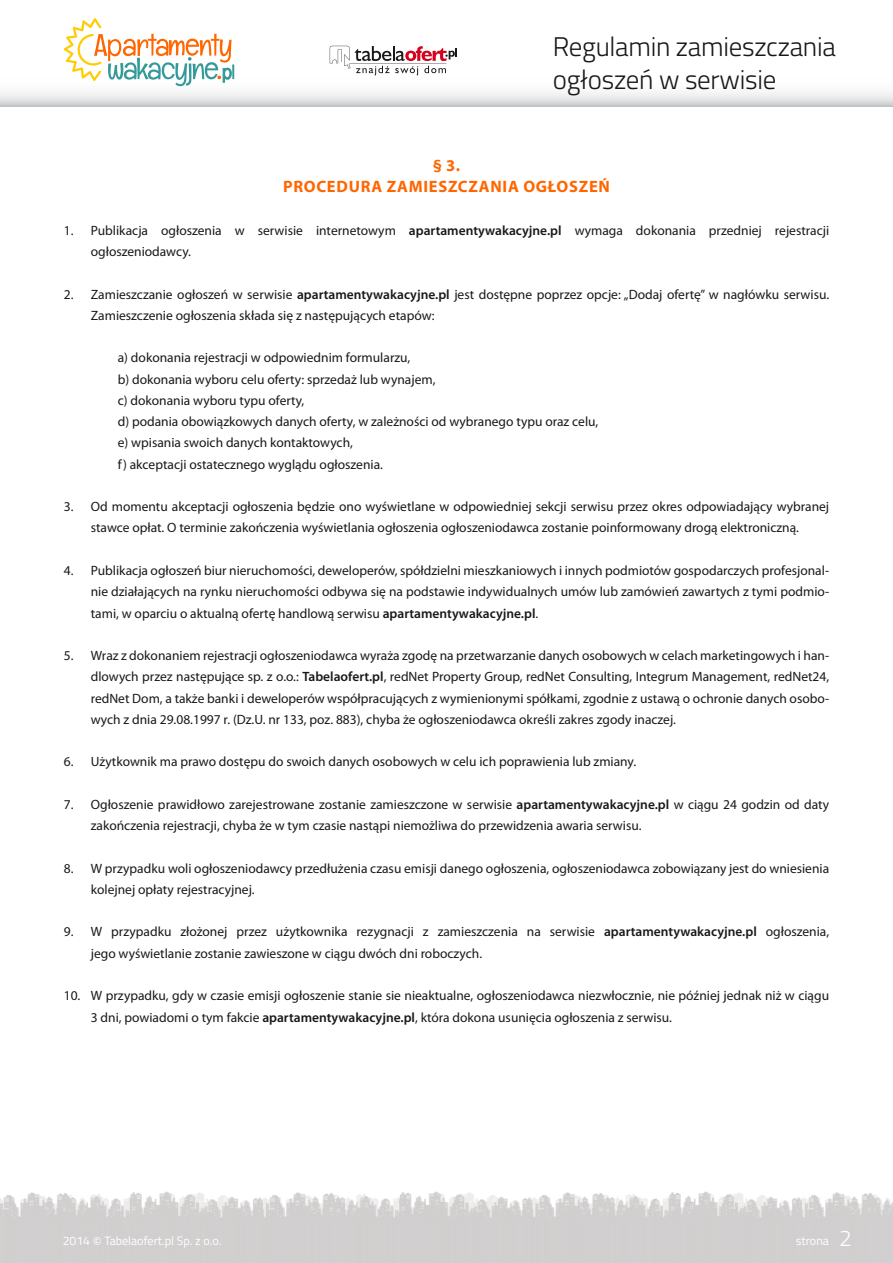
<style>
.page{position:relative;width:893px;height:1263px;background:#fff}
.page>*{position:absolute;margin:0;border:0;box-sizing:border-box;transform-origin:0 0}
.t1{font:300 27px/32.4px "Titillium Web";letter-spacing:-.01em;color:#1a171b}
.t2{font:700 16.5px/21.3px "Myriad Pro";letter-spacing:.045em;color:#f60;text-align:center}
.t3{font:13.5px/21.3px "Myriad Pro";color:#1a171b}
.t4{font:12.15px "Titillium Web";color:#fff}
.s1{font-weight:600}
.s2{font-size:13.95px}
.s3{font-weight:300;font-size:22.65px}
</style>
<div class="page">
<img style="left:0;top:1192px;width:893px;height:71px">
<svg style="left:0;top:60px;width:893px;height:46px"></svg>
<svg style="left:330px;top:46px;width:127px;height:30px"></svg>
<svg style="left:64px;top:18px;width:170px;height:68px"></svg>
<h1 class="t1" style="left:553px;top:29px;width:285px">Regulamin zamieszczania ogłoszeń w serwisie</h1>
<p class="t2" style="left:283px;top:154px;width:328px">§ 3.<br>PROCEDURA ZAMIESZCZANIA OGŁOSZEŃ</p>
<p class="t3" style="left:91px;top:219px;width:740px;text-indent:-27px">1. Publikacja ogłoszenia w serwisie internetowym <span class="s1">apartamentywakacyjne.pl</span> wymaga dokonania przedniej rejestracji ogłoszeniodawcy.</p>
<p class="t3" style="left:91px;top:283px;width:740px;text-indent:-27px">2. Zamieszczanie ogłoszeń w serwisie <span class="s1">apartamentywakacyjne.pl</span> jest dostępne poprzez opcje: „Dodaj ofertę” w nagłówku serwisu.<br>Zamieszczenie ogłoszenia składa się z następujących etapów:</p>
<p class="t3" style="left:118px;top:347px;width:482px">a) dokonania rejestracji w odpowiednim formularzu,<br>b) dokonania wyboru celu oferty: sprzedaż lub wynajem,<br>c) dokonania wyboru typu oferty,<br>d) podania obowiązkowych danych oferty, w zależności od wybranego typu oraz celu, e) wpisania swoich danych kontaktowych,<br>f) akceptacji ostatecznego wyglądu ogłoszenia.</p>
<p class="t3" style="left:64px;top:496px;width:767px;text-align:center">3. Od momentu akceptacji ogłoszenia będzie ono wyświetlane w odpowiedniej sekcji serwisu przez okres odpowiadający wybranej stawce opłat. O terminie zakończenia wyświetlania ogłoszenia ogłoszeniodawca zostanie poinformowany drogą elektroniczną.</p>
<p class="t3" style="left:91px;top:560px;width:740px;text-align:justify;text-indent:-27px">4. Publikacja ogłoszeń biur nieruchomości, deweloperów, spółdzielni mieszkaniowych i innych podmiotów gospodarczych profesjonal&shy;nie działających na rynku nieruchomości odbywa się na podstawie indywidualnych umów lub zamówień zawartych z tymi podmio&shy;tami, w oparciu o aktualną ofertę handlową serwisu <span class="s1">apartamentywakacyjne.pl</span>.</p>
<p class="t3" style="left:91px;top:645px;width:740px;text-align:justify;text-indent:-27px">5. Wraz z dokonaniem rejestracji ogłoszeniodawca wyraża zgodę na przetwarzanie danych osobowych w celach marketingowych i han&shy;dlowych przez następujące sp. z o.o.: <span class="s1">Tabelaofert.pl</span>, redNet Property Group, redNet Consulting, Integrum Management, redNet24, redNet Dom, a także banki i deweloperów współpracujących z wymienionymi spółkami, zgodnie z ustawą o ochronie danych osobo&shy;wych z dnia 29.08.1997 r. (Dz.U. nr 133, poz. 883), chyba że ogłoszeniodawca określi zakres zgody inaczej.</p>
<p class="t3" style="left:64px;top:751px;width:574px">6. Użytkownik ma prawo dostępu do swoich danych osobowych w celu ich poprawienia lub zmiany.</p>
<p class="t3" style="left:91px;top:793px;width:740px;text-indent:-27px">7. Ogłoszenie prawidłowo zarejestrowane zostanie zamieszczone w serwisie <span class="s1">apartamentywakacyjne.pl</span> w ciągu 24 godzin od daty zakończenia rejestracji, chyba że w tym czasie nastąpi niemożliwa do przewidzenia awaria serwisu.</p>
<p class="t3" style="left:91px;top:857px;width:740px;text-indent:-27px">8. W przypadku woli ogłoszeniodawcy przedłużenia czasu emisji danego ogłoszenia, ogłoszeniodawca zobowiązany jest do wniesienia kolejnej opłaty rejestracyjnej.</p>
<p class="t3" style="left:91px;top:921px;width:740px;text-indent:-27px">9. W przypadku złożonej przez użytkownika rezygnacji z zamieszczenia na serwisie <span class="s1">apartamentywakacyjne.pl</span> ogłoszenia, jego wyświetlanie zostanie zawieszone w ciągu dwóch dni roboczych.</p>
<p class="t3" style="left:91px;top:985px;width:740px;text-indent:-27px">10. W przypadku, gdy w czasie emisji ogłoszenie stanie sie nieaktualne, ogłoszeniodawca niezwłocznie, nie później jednak niż w ciągu<br>3 dni, powiadomi o tym fakcie <span class="s1">apartamentywakacyjne.pl</span>, która dokona usunięcia ogłoszenia z serwisu.</p>
<p class="t4" style="left:63px;top:1232px;width:160px">2014 <span class="s2">©</span> Tabelaofert.pl Sp. z o.o.</p>
<p class="t4" style="left:796px;top:1232px;width:57px">strona <span class="s3">2</span></p>
</div>
